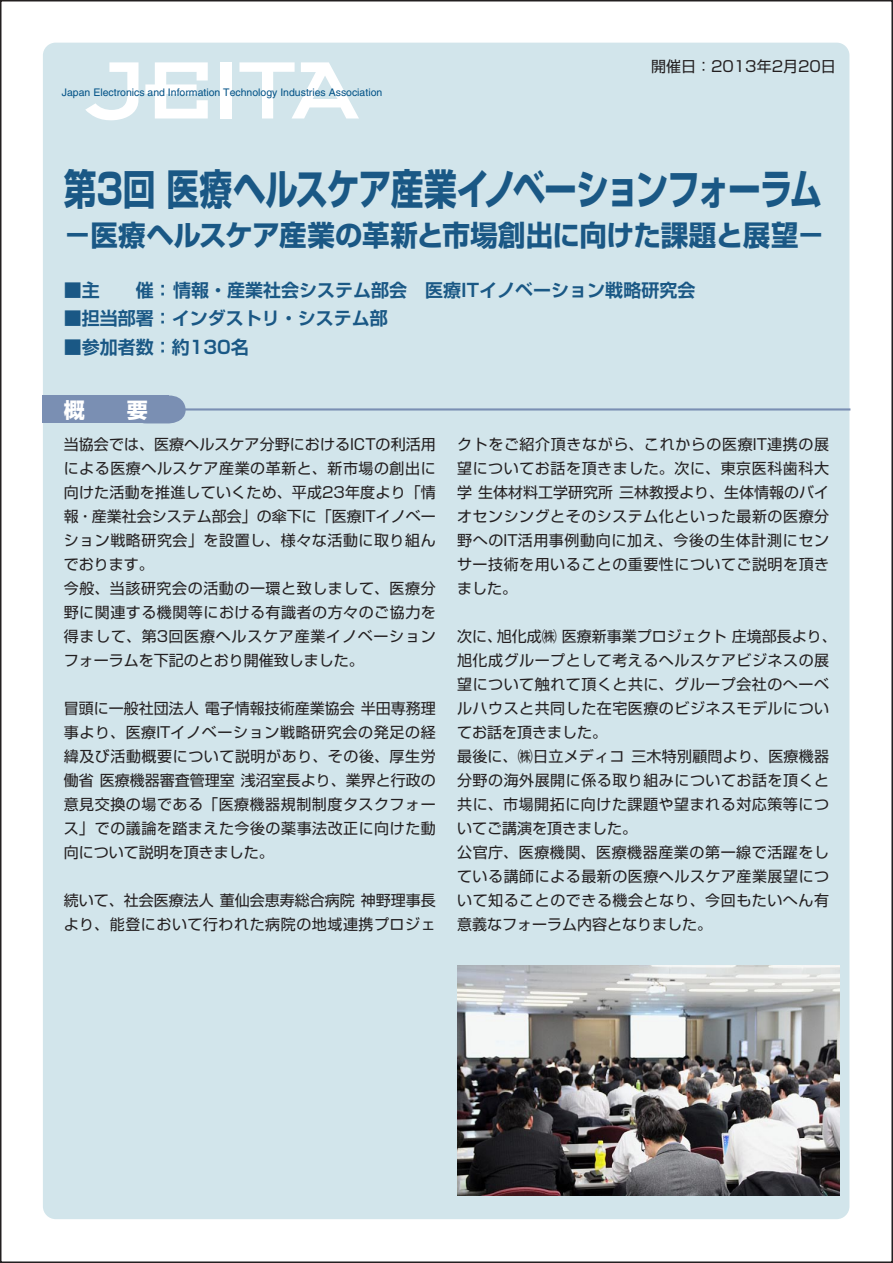
<style>
.page{position:relative;width:893px;height:1263px;background:#fff}
.page>*{position:absolute;margin:0;border:0;box-sizing:border-box;transform-origin:0 0}
.t1{font:700 42px "Shin Go Pro";letter-spacing:-.025em;color:#1a5885;scale:.78 1}
.t2{font:700 28.5px "Shin Go Pro";letter-spacing:-.015em;color:#1a5885;scale:.96 1}
.t3{font:700 21px "Shin Go Pro";color:#fff}
.t4{font:700 18px "Shin Go Pro De";color:#1a5885}
.t5{font:15px/24px "Shin Go Pro";letter-spacing:.035em;color:#231f20;text-align:justify}
.t6{font:15px "Shin Go Pro";color:#231f20}
.t7{font:15px "Shin Go Pro";letter-spacing:.015em;color:#231f20}
.t8{font:10.5px "Helvetica";color:#005186}
</style>
<div class="page">
<div style="left:43px;top:43px;width:806px;height:1176px;background:#d2e5eb;border-radius:13px"></div>
<svg style="left:85px;top:62px;width:54px;height:59px"></svg>
<div style="left:220px;top:62px;width:12px;height:56px;background:#fff"></div>
<svg style="left:145px;top:62px;width:63px;height:56px"></svg>
<svg style="left:239px;top:62px;width:120px;height:56px"></svg>
<hr style="left:128px;top:408px;width:722px;height:2px;background:#7a8fb3">
<svg style="left:169px;top:395px;width:17px;height:28px"></svg>
<div style="left:43px;top:395px;width:126px;height:28px;background:#7a8fb3"></div>
<img style="left:458px;top:966px;width:381px;height:229px">
<p class="t8" style="left:62px;top:86px;width:322px">Japan Electronics and Information Technology Industries Association</p>
<p class="t6" style="left:651px;top:54px;width:186px">開催日：2013年2月20日</p>
<p class="t1" style="left:64px;top:156px;width:974px">第3回医療ヘルスケア産業イノベーションフォーラム</p>
<p class="t2" style="left:64px;top:212px;width:794px">−医療ヘルスケア産業の革新と市場創出に向けた課題と展望−</p>
<p class="t4" style="left:64px;top:275px;width:633px">■主　　催：情報・産業社会システム部会　医療ITイノベーション戦略研究会</p>
<p class="t4" style="left:64px;top:303px;width:326px">■担当部署：インダストリ・システム部</p>
<p class="t4" style="left:64px;top:332px;width:186px">■参加者数：約130名</p>
<p class="t3" style="left:64px;top:393px;width:85px">概　　要</p>
<p class="t5" style="left:64px;top:430px;width:374px">当協会では、医療ヘルスケア分野におけるICTの利活用による医療ヘルスケア産業の革新と、新市場の創出に向けた活動を推進していくため、平成23年度より「情報・産業社会システム部会」の傘下に「医療ITイノベーション戦略研究会」を設置し、様々な活動に取り組んでおります。</p>
<p class="t5" style="left:64px;top:574px;width:374px">今般、当該研究会の活動の一環と致しまして、医療分野に関連する機関等における有識者の方々のご協力を得まして、第3回医療ヘルスケア産業イノベーションフォーラムを下記のとおり開催致しました。</p>
<p class="t5" style="left:64px;top:694px;width:374px">冒頭に一般社団法人電子情報技術産業協会半田専務理事より、医療ITイノベーション戦略研究会の発足の経緯及び活動概要について説明があり、その後、厚生労働省医療機器審査管理室浅沼室長より、業界と行政の意見交換の場である「医療機器規制制度タスクフォース」での議論を踏まえた今後の薬事法改正に向けた動向について説明を頂きました。</p>
<p class="t5" style="left:64px;top:886px;width:374px">続いて、社会医療法人董仙会恵寿総合病院神野理事長より、能登において行われた病院の地域連携プロジェ</p>
<p class="t5" style="left:457px;top:430px;width:374px">クトをご紹介頂きながら、これからの医療IT連携の展望についてお話を頂きました。次に、東京医科歯科大学生体材料工学研究所三林教授より、生体情報のバイオセンシングとそのシステム化といった最新の医療分野へのIT活用事例動向に加え、今後の生体計測にセンサー技術を用いることの重要性についてご説明を頂きました。</p>
<p class="t6" style="left:497px;top:624px;width:341px">旭化成㈱医療新事業プロジェクト庄境部長より、</p>
<p class="t5" style="left:457px;top:622px;width:374px;text-align:left">次に、<br>旭化成グループとして考えるヘルスケアビジネスの展望について触れて頂くと共に、グループ会社のへーベルハウスと共同した在宅医療のビジネスモデルについてお話を頂きました。</p>
<p class="t7" style="left:631px;top:744px;width:199px">三木特別顧問より、医療機器</p>
<p class="t5" style="left:457px;top:742px;width:374px;text-align:left">最後に、㈱日立メディコ<br>分野の海外展開に係る取り組みについてお話を頂くと共に、市場開拓に向けた課題や望まれる対応策等についてご講演を頂きました。</p>
<p class="t5" style="left:457px;top:838px;width:374px">公官庁、医療機関、医療機器産業の第一線で活躍をしている講師による最新の医療ヘルスケア産業展望について知ることのできる機会となり、今回もたいへん有意義なフォーラム内容となりました。</p>
</div>
